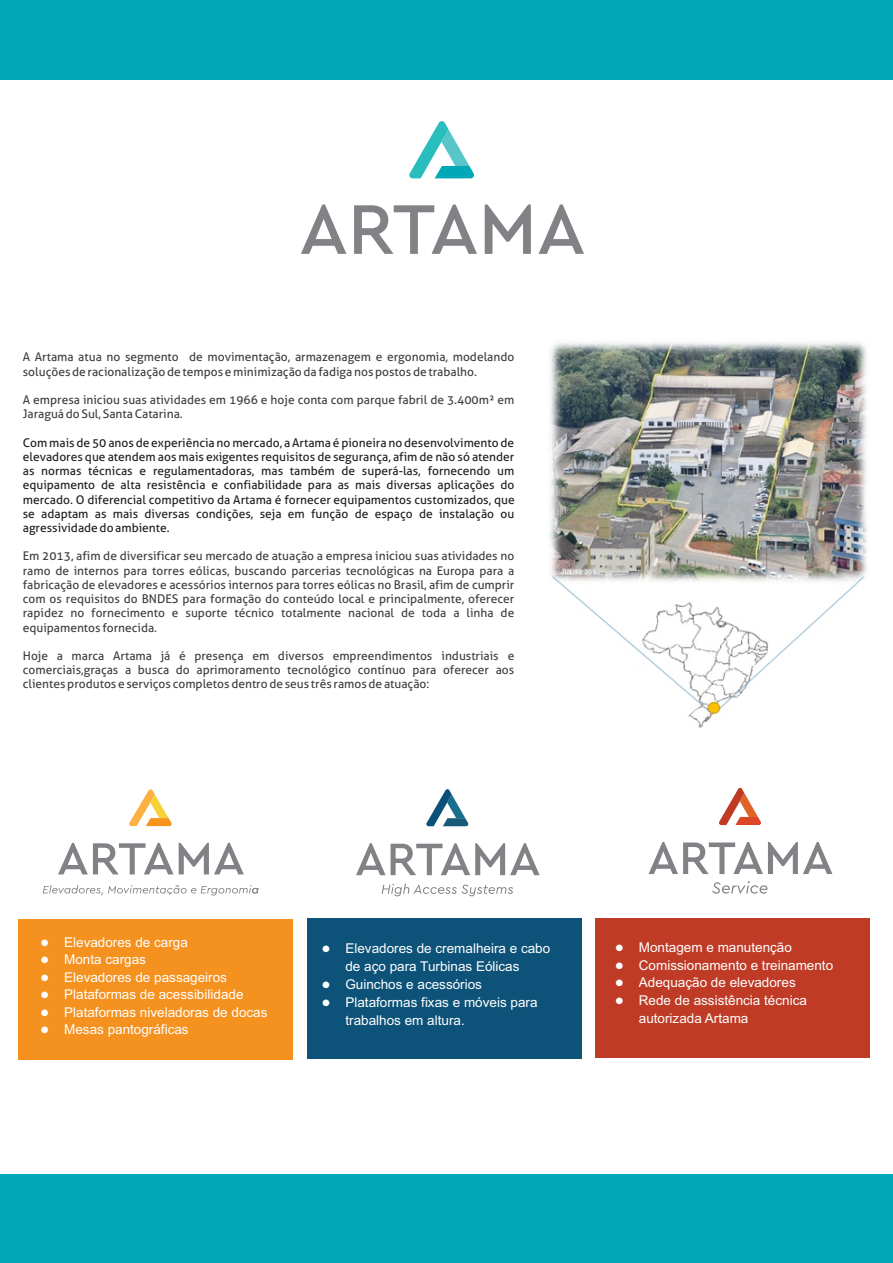
<style>
.page{position:relative;width:893px;height:1263px;background:#fff}
.page>*{position:absolute;margin:0;border:0;box-sizing:border-box;transform-origin:0 0}
.t1{font:13.5px/18px "Arial";color:#fff}
.t2{font:12px/14.2px "Aller";color:#404040}
.t3{font:12px/14.2px "Aller";color:#231f20;text-align:justify}
</style>
<div class="page">
<img style="left:550px;top:342px;width:317px;height:386px">
<div style="left:0;top:0;width:893px;height:79px;background:#00a9b5"></div>
<svg style="left:409px;top:121px;width:65px;height:57px"></svg>
<svg style="left:301px;top:204px;width:45px;height:50px"></svg>
<svg style="left:354px;top:204px;width:123px;height:50px"></svg>
<svg style="left:485px;top:204px;width:46px;height:50px"></svg>
<svg style="left:539px;top:204px;width:45px;height:50px"></svg>
<svg style="left:426px;top:789px;width:42px;height:37px"></svg>
<svg style="left:356px;top:843px;width:184px;height:32px"></svg>
<svg style="left:382px;top:883px;width:131px;height:13px"></svg>
<svg style="left:719px;top:788px;width:42px;height:37px"></svg>
<svg style="left:648px;top:842px;width:184px;height:32px"></svg>
<svg style="left:712px;top:881px;width:55px;height:13px"></svg>
<svg style="left:129px;top:789px;width:43px;height:37px"></svg>
<svg style="left:58px;top:843px;width:186px;height:31px"></svg>
<svg style="left:43px;top:885px;width:216px;height:10px"></svg>
<div style="left:19px;top:919px;width:274px;height:140px;background:#f5911f"></div>
<div style="left:308px;top:919px;width:274px;height:140px;background:#0d5278"></div>
<div style="left:595px;top:918px;width:275px;height:140px;background:#bf3b26"></div>
<div style="left:0;top:1174px;width:893px;height:88px;background:#00a9b5"></div>
<p class="t2" style="left:23px;top:351px;width:493px">A Artama atua no segmento de movimentação, armazenagem e ergonomia, modelando soluções de racionalização de tempos e minimização da fadiga nos postos de trabalho.</p>
<p class="t2" style="left:23px;top:394px;width:493px">A empresa iniciou suas atividades em 1966 e hoje conta com parque fabril de 3.400m² em<br>Jaraguá do Sul, Santa Catarina.</p>
<p class="t3" style="left:23px;top:436px;width:493px">Com mais de 50 anos de experiência no mercado, a Artama é pioneira no desenvolvimento de elevadores que atendem aos mais exigentes requisitos de segurança, afim de não só atender as normas técnicas e regulamentadoras, mas também de superá-las, fornecendo um equipamento de alta resistência e confiabilidade para as mais diversas aplicações do mercado. O diferencial competitivo da Artama é fornecer equipamentos customizados, que se adaptam as mais diversas condições, seja em função de espaço de instalação ou agressividade do ambiente.</p>
<p class="t2" style="left:23px;top:550px;width:493px;text-align:justify">Em 2013, afim de diversificar seu mercado de atuação a empresa iniciou suas atividades no ramo de internos para torres eólicas, buscando parcerias tecnológicas na Europa para a fabricação de elevadores e acessórios internos para torres eólicas no Brasil, afim de cumprir com os requisitos do BNDES para formação do conteúdo local e principalmente, oferecer rapidez no fornecimento e suporte técnico totalmente nacional de toda a linha de equipamentos fornecida.</p>
<p class="t2" style="left:23px;top:650px;width:493px;text-align:justify">Hoje a marca Artama já é presença em diversos empreendimentos industriais e comerciais,graças a busca do aprimoramento tecnológico contínuo para oferecer aos clientes produtos e serviços completos dentro de seus três ramos de atuação:</p>
<p class="t1" style="left:41px;top:934px;width:149px">● Elevadores de carga</p>
<p class="t1" style="left:41px;top:952px;width:107px">● Monta cargas</p>
<p class="t1" style="left:41px;top:969px;width:188px">● Elevadores de passageiros</p>
<p class="t1" style="left:41px;top:987px;width:204px">● Plataformas de acessibilidade</p>
<p class="t1" style="left:41px;top:1004px;width:228px">● Plataformas niveladoras de docas</p>
<p class="t1" style="left:41px;top:1022px;width:150px">● Mesas pantográficas</p>
<p class="t1" style="left:322px;top:941px;width:230px;text-align:center">● Elevadores de cremalheira e cabo de aço para Turbinas Eólicas</p>
<p class="t1" style="left:322px;top:977px;width:162px">● Guinchos e acessórios</p>
<p class="t1" style="left:345px;top:995px;width:194px;text-indent:-24px">● Plataformas fixas e móveis para trabalhos em altura.</p>
<p class="t1" style="left:615px;top:939px;width:178px">● Montagem e manutenção</p>
<p class="t1" style="left:615px;top:957px;width:219px">● Comissionamento e treinamento</p>
<p class="t1" style="left:615px;top:975px;width:182px">● Adequação de elevadores</p>
<p class="t1" style="left:639px;top:993px;width:170px;text-indent:-24px">● Rede de assistência técnica autorizada Artama</p>
</div>
